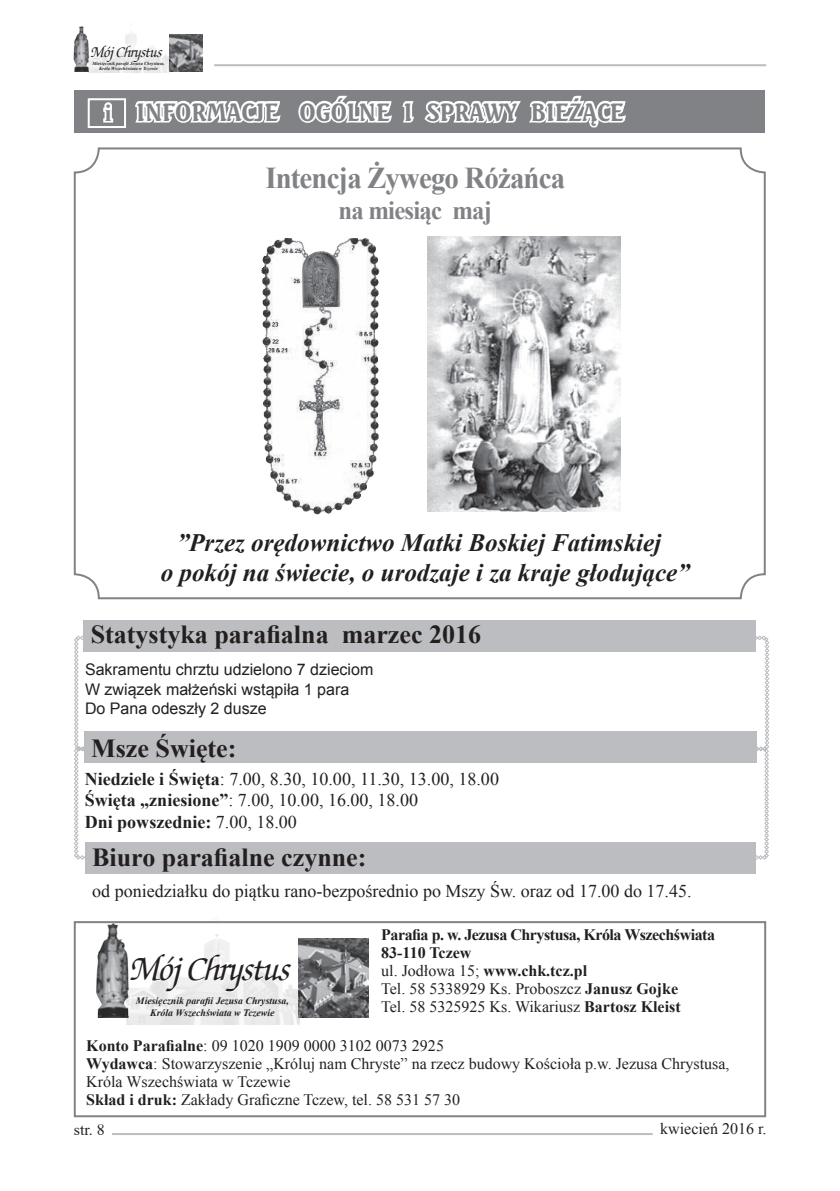
<style>
.page{position:relative;width:840px;height:1191px;background:#fff}
.page>*{position:absolute;margin:0;border:0;box-sizing:border-box;transform-origin:0 0}
.t1{font:italic 36px "Zurich Calligraphic";letter-spacing:-.03em;color:#231f20}
.t2{font:700 30.2px "Times New Roman";letter-spacing:-.03em;color:#808285;scale:.95 1}
.t3{font:700 26px "Times New Roman";color:#231f20}
.t4{font:700 26px "Times New Roman";letter-spacing:-.03em;color:#808285;scale:.95 1}
.t5{font:italic 700 25px/30px "Times New Roman";color:#231f20;text-align:center}
.t6{font:24px "Seagull Bd PL";color:#808285}
.t7{font:18px/21.6px "Times New Roman";color:#231f20}
.t8{font:16px/18px "Times New Roman";color:#231f20}
.t9{font:700 16px/18px "Times New Roman";letter-spacing:-.03em;color:#231f20}
.t10{font:16px/19.2px "Arial";color:#231f20}
.t11{font:italic 16px "Zurich Calligraphic";letter-spacing:-.03em;color:#231f20}
.t12{font:16px "Times New Roman PL";color:#231f20}
.t13{font:italic 700 9.8px/11.8px "Times New Roman";color:#231f20;text-align:center}
.t14{font:italic 700 4.6px/5.6px "Times New Roman";color:#231f20;text-align:center}
.s1{font-family:"Times New Roman";font-weight:700}
.s2{font-weight:700}
.s3{font-weight:400}
</style>
<div class="page">
<hr style="left:214px;top:64px;width:551px;height:2px;background:#bcbdc0">
<img style="left:88px;top:54px;width:81px;height:19px">
<img style="left:73px;top:26px;width:17px;height:45px">
<img style="left:169px;top:34px;width:33px;height:37px">
<svg style="left:90px;top:33px;width:74px;height:40px"></svg>
<hr style="left:112px;top:1133px;width:540px;height:2px;background:#bcbdc0">
<div style="left:74px;top:921px;width:691px;height:196px;border:2px solid #808285"></div>
<img style="left:127px;top:921px;width:172px;height:103px">
<img style="left:93px;top:921px;width:39px;height:96px">
<img style="left:298px;top:939px;width:70px;height:79px">
<svg style="left:129px;top:936px;width:163px;height:56px"></svg>
<div style="left:74px;top:91px;width:690px;height:42px;background:#808285"></div>
<div style="left:88px;top:98px;width:38px;height:30px;background:#808285;border:2px solid #fff"></div>
<svg style="left:100px;top:99px;width:15px;height:27px"></svg>
<svg style="left:132px;top:90px;width:151px;height:33px"></svg>
<svg style="left:298px;top:95px;width:116px;height:28px"></svg>
<svg style="left:424px;top:95px;width:202px;height:33px"></svg>
<div style="left:85px;top:843px;width:670px;height:31px;background:#bcbdc0"></div>
<div style="left:84px;top:620px;width:671px;height:31px;background:#bcbdc0"></div>
<svg style="left:74px;top:635px;width:694px;height:224px"></svg>
<div style="left:84px;top:732px;width:672px;height:31px;background:#bcbdc0"></div>
<div style="left:74px;top:147px;width:691px;height:452px;border:2px solid #808285;border-radius:24px"></div>
<img style="left:427px;top:236px;width:193px;height:276px">
<img style="left:261px;top:239px;width:119px;height:276px">
<p class="t11" style="left:91px;top:43px;width:72px">Mój Chrystus</p>
<p class="t14" style="left:92px;top:60px;width:74px">Miesięcznik parafii Jezusa Chrystusa,<br>Króla Wszechświata w Tczewie</p>
<h3 class="t6" style="left:105px;top:96px;width:520px"><span class="s1">i</span> INFORMACJE OGÓLNE I SPRAWY BIEŻĄCE</h3>
<h2 class="t2" style="left:265px;top:157px;width:317px">Intencja Żywego Różańca</h2>
<h3 class="t4" style="left:338px;top:192px;width:163px">na miesiąc maj</h3>
<h3 class="t5" style="left:161px;top:527px;width:530px">”Przez orędownictwo Matki Boskiej Fatimskiej<br>o pokój na świecie, o urodzaje i za kraje głodujące”</h3>
<h3 class="t3" style="left:91px;top:616px;width:391px">Statystyka parafialna marzec 2016</h3>
<p class="t10" style="left:85px;top:660px;width:290px">Sakramentu chrztu udzielono 7 dzieciom<br>W związek małżeński wstąpiła 1 para<br>Do Pana odeszły 2 dusze</p>
<h3 class="t3" style="left:91px;top:730px;width:147px">Msze Święte:</h3>
<p class="t7" style="left:85px;top:767px;width:415px"><span class="s2">Niedziele i Święta</span>: 7.00, 8.30, 10.00, 11.30, 13.00, 18.00<br><span class="s2">Święta „zniesione”</span>: 7.00, 10.00, 16.00, 18.00<br><span class="s2">Dni powszednie:</span> 7.00, 18.00</p>
<h3 class="t3" style="left:92px;top:839px;width:275px">Biuro parafialne czynne:</h3>
<p class="t7" style="left:92px;top:880px;width:600px">od poniedziałku do piątku rano-bezpośrednio po Mszy Św. oraz od 17.00 do 17.45.</p>
<h1 class="t1" style="left:131px;top:950px;width:161px">Mój Chrystus</h1>
<p class="t13" style="left:136px;top:994px;width:154px">Miesięcznik parafii Jezusa Chrystusa,<br>Króla Wszechświata w Tczewie</p>
<p class="t9" style="left:381px;top:925px;width:335px">Parafia p. w. Jezusa Chrystusa, Króla Wszechświata 83-110 Tczew<br><span class="s3">ul. Jodłowa 15;</span> www.chk.tcz.pl<br><span class="s3">Tel. 58 5338929 Ks. Proboszcz</span> Janusz Gojke<br><span class="s3">Tel. 58 5325925 Ks. Wikariusz</span> Bartosz Kleist</p>
<p class="t8" style="left:86px;top:1036px;width:644px"><span class="s2">Konto Parafialne</span>: 09 1020 1909 0000 3102 0073 2925<br><span class="s2">Wydawca</span>: Stowarzyszenie „Króluj nam Chryste” na rzecz budowy Kościoła p.w. Jezusa Chrystusa, Króla Wszechświata w Tczewie<br><span class="s2">Skład i druk:</span> Zakłady Graficzne Tczew, tel. 58 531 57 30</p>
<p class="t12" style="left:74px;top:1120px;width:33px">str. 8</p>
<p class="t8" style="left:660px;top:1119px;width:108px">kwiecień 2016 r.</p>
</div>
